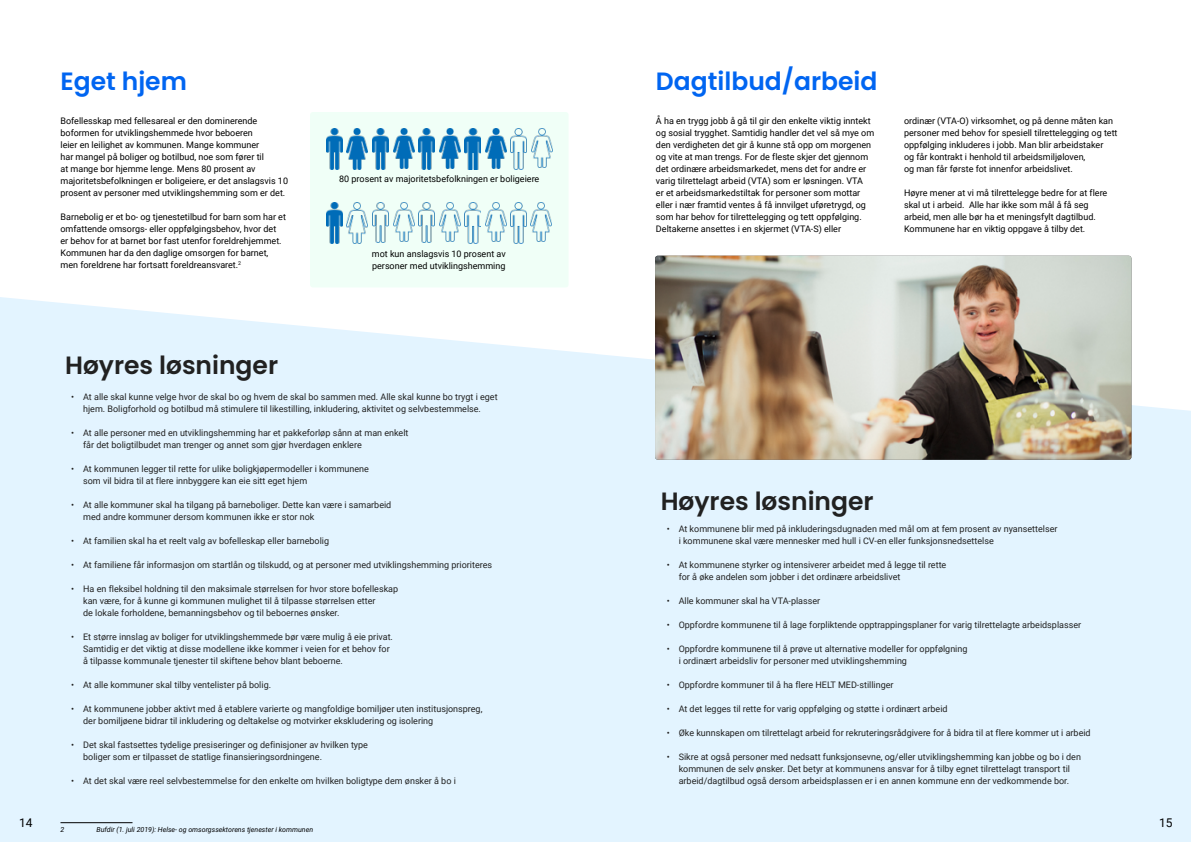
<style>
.page{position:relative;width:1191px;height:842px;background:#fff}
.page>*{position:absolute;margin:0;border:0;box-sizing:border-box;transform-origin:0 0}
.t1{font:600 25px "Poppins";color:#212121}
.t2{font:600 25px "Poppins";color:#0065f1}
.t3{font:12px "Roboto";color:#000}
.t4{font:9px/12px "Roboto";color:#212121}
.t5{font:9px/12px "Roboto";color:#000}
.t6{font:italic 7px "Roboto";color:#000}
</style>
<div class="page">
<div style="left:595px;top:354px;width:596px;height:488px;background:#e3f4ff"></div>
<div style="left:0;top:297px;width:595px;height:545px;background:#e3f4ff"></div>
<hr style="left:60px;top:822px;width:72px;height:1px;background:#000">
<div style="left:310px;top:112px;width:258px;height:175px;background:#f0fff7;border-radius:3px"></div>
<img style="left:531px;top:128px;width:21px;height:40px">
<img style="left:510px;top:128px;width:16px;height:42px">
<img style="left:486px;top:128px;width:20px;height:40px">
<img style="left:465px;top:128px;width:16px;height:42px">
<img style="left:439px;top:128px;width:21px;height:40px">
<img style="left:419px;top:128px;width:15px;height:42px">
<img style="left:393px;top:128px;width:21px;height:40px">
<img style="left:372px;top:128px;width:16px;height:42px">
<img style="left:347px;top:128px;width:21px;height:42px">
<img style="left:326px;top:128px;width:16px;height:42px">
<img style="left:531px;top:203px;width:21px;height:39px">
<img style="left:510px;top:203px;width:16px;height:41px">
<img style="left:486px;top:203px;width:20px;height:39px">
<img style="left:465px;top:203px;width:16px;height:41px">
<img style="left:439px;top:203px;width:21px;height:39px">
<img style="left:419px;top:203px;width:15px;height:40px">
<img style="left:393px;top:203px;width:21px;height:39px">
<img style="left:372px;top:203px;width:16px;height:40px">
<img style="left:347px;top:203px;width:21px;height:40px">
<img style="left:326px;top:203px;width:16px;height:41px">
<img style="left:655px;top:256px;width:476px;height:204px">
<h1 class="t2" style="left:60px;top:67px;width:128px">Eget hjem</h1>
<p class="t5" style="left:60px;top:114px;width:229px">Bofellesskap med fellesareal er den dominerende boformen for utviklingshemmede hvor beboeren<br>leier en leilighet av kommunen. Mange kommuner<br>har mangel på boliger og botilbud, noe som fører til<br>at mange bor hjemme lenge. Mens 80 prosent av majoritetsbefolkningen er boligeiere, er det anslagsvis 10 prosent av personer med utviklingshemming som er det.</p>
<p class="t5" style="left:60px;top:210px;width:227px">Barnebolig er et bo- og tjenestetilbud for barn som har et omfattende omsorgs- eller oppfølgingsbehov, hvor det er behov for at barnet bor fast utenfor foreldrehjemmet.<br>Kommunen har da den daglige omsorgen for barnet, men foreldrene har fortsatt foreldreansvaret.<sup>2</sup></p>
<p class="t5" style="left:339px;top:172px;width:202px">80 prosent av majoritetsbefolkningen er boligeiere</p>
<p class="t5" style="left:372px;top:248px;width:135px">mot kun anslagsvis 10 prosent av personer med utviklingshemming</p>
<h1 class="t1" style="left:65px;top:350px;width:214px">Høyres løsninger</h1>
<p class="t4" style="left:71px;top:390px;width:428px;text-align:center">• At alle skal kunne velge hvor de skal bo og hvem de skal bo sammen med. Alle skal kunne bo trygt i eget hjem. Boligforhold og botilbud må stimulere til likestilling, inkludering, aktivitet og selvbestemmelse.</p>
<p class="t4" style="left:83px;top:426px;width:327px;text-indent:-12px">• At alle personer med en utviklingshemming har et pakkeforløp sånn at man enkelt får det boligtilbudet man trenger og annet som gjør hverdagen enklere</p>
<p class="t4" style="left:83px;top:462px;width:287px;text-indent:-12px">• At kommunen legger til rette for ulike boligkjøpermodeller i kommunene som vil bidra til at flere innbyggere kan eie sitt eget hjem</p>
<p class="t4" style="left:83px;top:498px;width:310px;text-indent:-12px">• At alle kommuner skal ha tilgang på barneboliger. Dette kan være i samarbeid med andre kommuner dersom kommunen ikke er stor nok</p>
<p class="t4" style="left:71px;top:534px;width:259px">• At familien skal ha et reelt valg av bofelleskap eller barnebolig</p>
<p class="t4" style="left:71px;top:558px;width:422px">• At familiene får informasjon om startlån og tilskudd, og at personer med utviklingshemming prioriteres</p>
<p class="t4" style="left:83px;top:582px;width:316px;text-indent:-12px">• Ha en fleksibel holdning til den maksimale størrelsen for hvor store bofelleskap kan være, for å kunne gi kommunen mulighet til å tilpasse størrelsen etter<br>de lokale forholdene, bemanningsbehov og til beboernes ønsker.</p>
<p class="t4" style="left:83px;top:630px;width:311px;text-indent:-12px">• Et større innslag av boliger for utviklingshemmede bør være mulig å eie privat.<br>Samtidig er det viktig at disse modellene ikke kommer i veien for et behov for å tilpasse kommunale tjenester til skiftene behov blant beboerne.</p>
<p class="t4" style="left:71px;top:678px;width:201px">• At alle kommuner skal tilby ventelister på bolig.</p>
<p class="t4" style="left:83px;top:702px;width:401px;text-indent:-12px">• At kommunene jobber aktivt med å etablere varierte og mangfoldige bomiljøer uten institusjonspreg, der bomiljøene bidrar til inkludering og deltakelse og motvirker ekskludering og isolering</p>
<p class="t4" style="left:83px;top:738px;width:286px;text-indent:-12px">• Det skal fastsettes tydelige presiseringer og definisjoner av hvilken type boliger som er tilpasset de statlige finansieringsordningene.</p>
<p class="t4" style="left:71px;top:774px;width:386px">• At det skal være reel selvbestemmelse for den enkelte om hvilken boligtype dem ønsker å bo i</p>
<h1 class="t2" style="left:656px;top:67px;width:223px">Dagtilbud/arbeid</h1>
<p class="t5" style="left:656px;top:114px;width:220px">Å ha en trygg jobb å gå til gir den enkelte viktig inntekt og sosial trygghet. Samtidig handler det vel så mye om den verdigheten det gir å kunne stå opp om morgenen og vite at man trengs. For de fleste skjer det gjennom det ordinære arbeidsmarkedet, mens det for andre er varig tilrettelagt arbeid (VTA) som er løsningen. VTA<br>er et arbeidsmarkedstiltak for personer som mottar eller i nær framtid ventes å få innvilget uføretrygd, og som har behov for tilrettelegging og tett oppfølging.<br>Deltakerne ansettes i en skjermet (VTA-S) eller</p>
<p class="t5" style="left:904px;top:114px;width:215px">ordinær (VTA-O) virksomhet, og på denne måten kan personer med behov for spesiell tilrettelegging og tett oppfølging inkluderes i jobb. Man blir arbeidstaker<br>og får kontrakt i henhold til arbeidsmiljøloven,<br>og man får første fot innenfor arbeidslivet.</p>
<p class="t5" style="left:904px;top:186px;width:205px">Høyre mener at vi må tilrettelegge bedre for at flere skal ut i arbeid. Alle har ikke som mål å få seg arbeid, men alle bør ha et meningsfylt dagtilbud.<br>Kommunene har en viktig oppgave å tilby det.</p>
<h1 class="t1" style="left:660px;top:487px;width:214px">Høyres løsninger</h1>
<p class="t4" style="left:678px;top:522px;width:380px;text-indent:-12px">• At kommunene blir med på inkluderingsdugnaden med mål om at fem prosent av nyansettelser i kommunene skal være mennesker med hull i CV-en eller funksjonsnedsettelse</p>
<p class="t4" style="left:678px;top:558px;width:269px;text-indent:-12px">• At kommunene styrker og intensiverer arbeidet med å legge til rette for å øke andelen som jobber i det ordinære arbeidslivet</p>
<p class="t4" style="left:666px;top:594px;width:155px">• Alle kommuner skal ha VTA-plasser</p>
<p class="t4" style="left:666px;top:618px;width:416px">• Oppfordre kommunene til å lage forpliktende opptrappingsplaner for varig tilrettelagte arbeidsplasser</p>
<p class="t4" style="left:678px;top:642px;width:290px;text-indent:-12px">• Oppfordre kommunene til å prøve ut alternative modeller for oppfølgning i ordinært arbeidsliv for personer med utviklingshemming</p>
<p class="t4" style="left:666px;top:678px;width:228px">• Oppfordre kommuner til å ha flere HELT MED-stillinger</p>
<p class="t4" style="left:666px;top:702px;width:282px">• At det legges til rette for varig oppfølging og støtte i ordinært arbeid</p>
<p class="t4" style="left:666px;top:726px;width:425px">• Øke kunnskapen om tilrettelagt arbeid for rekruteringsrådgivere for å bidra til at flere kommer ut i arbeid</p>
<p class="t4" style="left:666px;top:750px;width:416px;text-align:center">• Sikre at også personer med nedsatt funksjonsevne, og/eller utviklingshemming kan jobbe og bo i den kommunen de selv ønsker. Det betyr at kommunens ansvar for å tilby egnet tilrettelagt transport til arbeid/dagtilbud også dersom arbeidsplassen er i en annen kommune enn der vedkommende bor.</p>
<h2 class="t3" style="left:19px;top:814px;width:15px">14</h2>
<h2 class="t3" style="left:1159px;top:814px;width:15px">15</h2>
<p class="t6" style="left:60px;top:824px;width:5px">2</p>
<p class="t6" style="left:96px;top:824px;width:218px">Bufdir (1. juli 2019): Helse- og omsorgssektorens tjenester i kommunen</p>
</div>
